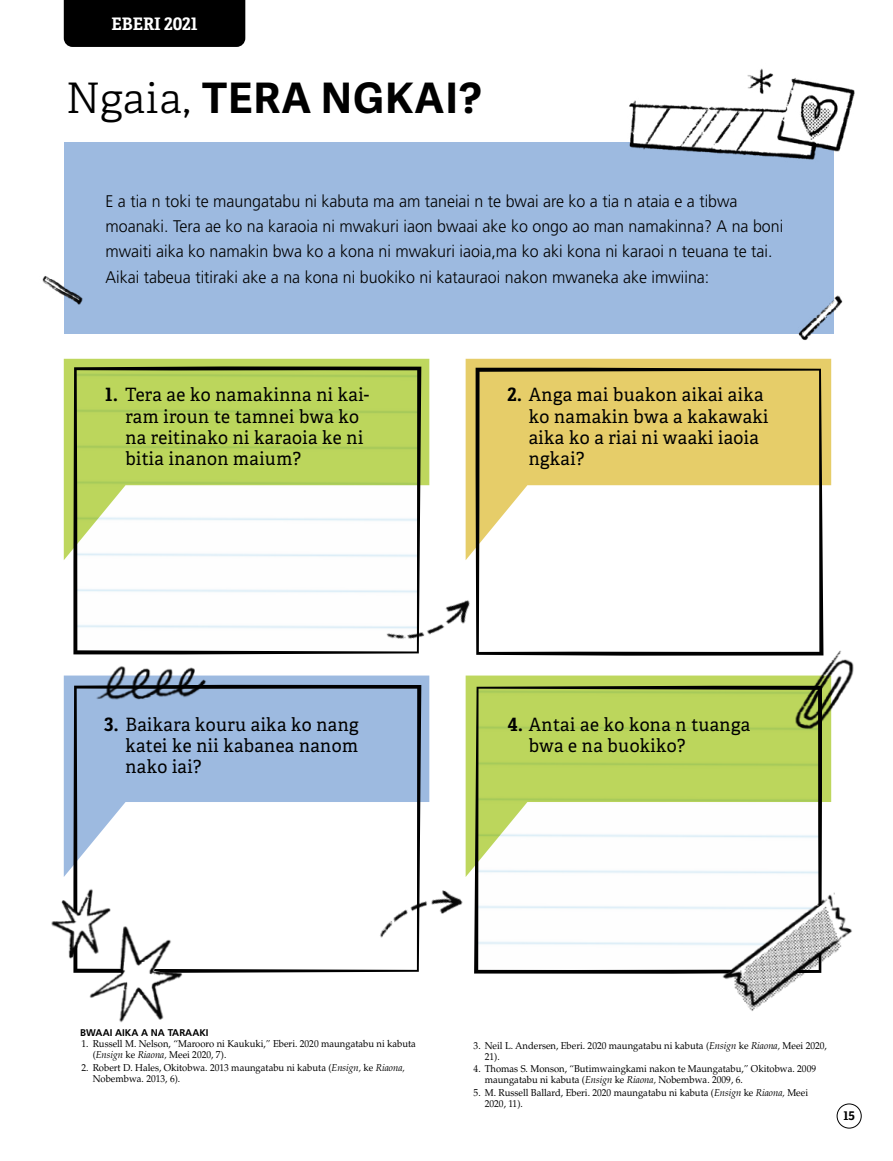
<style>
.page{position:relative;width:893px;height:1161px;background:#fff}
.page>*{position:absolute;margin:0;border:0;box-sizing:border-box;transform-origin:0 0}
.t1{font:700 42px "Helamlds Lat";letter-spacing:.025em;color:#000}
.t2{font:18.3px/21.1px "Helam Slablds Lat";letter-spacing:.025em;color:#000;scale:.95 1}
.t3{font:700 17.25px "Helam Slablds Lat";color:#fff;scale:.95 1}
.t4{font:300 16.8px/25.3px "Frutigerlds Lat";color:#000;scale:.95 1}
.t5{font:700 12px "Helam Slablds Lat";color:#000}
.t6{font:9.9px/10.9px "Palatinolds Lat";color:#000;scale:.95 1}
.t7{font:700 9.75px "Frutigerlds Lat";color:#000}
.s1{font-family:"Helam Slablds Lat";font-weight:300}
.s2{font-weight:700}
.s3{font-style:italic}
</style>
<div class="page">
<svg style="left:64px;top:359px;width:365px;height:201px;background:#c4da6d"></svg>
<svg style="left:466px;top:359px;width:365px;height:191px;background:#e4cd73"></svg>
<svg style="left:233px;top:675px;width:196px;height:127px;background:#9ebade"></svg>
<svg style="left:466px;top:675px;width:365px;height:139px;background:#c0d866"></svg>
<div style="left:64px;top:142px;width:769px;height:191px;background:#9dbae0"></div>
<svg style="left:73px;top:366px;width:348px;height:288px"></svg>
<svg style="left:476px;top:368px;width:347px;height:288px"></svg>
<svg style="left:474px;top:686px;width:348px;height:288px"></svg>
<svg style="left:233px;top:685px;width:188px;height:288px;fill:#9dbae0"></svg>
<img style="left:768px;top:638px;width:86px;height:108px">
<img style="left:691px;top:871px;width:161px;height:140px">
<img style="left:315px;top:814px;width:177px;height:160px">
<img style="left:344px;top:550px;width:142px;height:130px">
<img style="left:629px;top:68px;width:226px;height:122px">
<img style="left:51px;top:639px;width:182px;height:384px">
<img style="left:42px;top:276px;width:41px;height:29px">
<img style="left:792px;top:286px;width:51px;height:54px">
<div style="left:837px;top:1103px;width:25px;height:25px;border:1px solid #000;border-radius:50%"></div>
<div style="left:64px;top:0;width:181px;height:47px;background:#000"></div>
<h3 class="t3" style="left:111px;top:10px;width:92px">EBERI 2021</h3>
<h1 class="t1" style="left:66px;top:64px;width:418px"><span class="s1">Ngaia,</span> TERA NGKAI?</h1>
<p class="t4" style="left:106px;top:188px;width:715px">E a tia n toki te maungatabu ni kabuta ma am taneiai n te bwai are ko a tia n ataia e a tibwa moanaki. Tera ae ko na karaoia ni mwakuri iaon bwaai ake ko ongo ao man namakinna? A na boni mwaiti aika ko namakin bwa ko a kona ni mwakuri iaoia,ma ko aki kona ni karaoi n teuana te tai.<br>Aikai tabeua titiraki ake a na kona ni buokiko ni katauraoi nakon mwaneka ake imwiina:</p>
<h2 class="t2" style="left:125px;top:384px;width:258px;text-indent:-20px"><span class="s2">1.</span> Tera ae ko namakinna ni kai&shy;ram iroun te tamnei bwa ko na reitinako ni karaoia ke ni bitia inanon maium?</h2>
<h2 class="t2" style="left:125px;top:713px;width:247px;text-align:justify;text-indent:-21px"><span class="s2">3.</span> Baikara kouru aika ko nang katei ke nii kabanea nanom nako iai?</h2>
<h2 class="t2" style="left:529px;top:384px;width:254px;text-indent:-21px"><span class="s2">2.</span> Anga mai buakon aikai aika ko namakin bwa a kakawaki aika ko a riai ni waaki iaoia ngkai?</h2>
<h2 class="t2" style="left:529px;top:713px;width:235px;text-indent:-21px"><span class="s2">4.</span> Antai ae ko kona n tuanga bwa e na buokiko?</h2>
<p class="t7" style="left:80px;top:1025px;width:130px">BWAAI AIKA A NA TARAAKI</p>
<p class="t6" style="left:93px;top:1038px;width:342px;text-indent:-11px">1. Russell M. Nelson, “Marooro ni Kaukuki,” Eberi. 2020 maungatabu ni kabuta (<span class="s3">Ensign</span> ke <span class="s3">Riaona,</span> Meei 2020, 7).</p>
<p class="t6" style="left:93px;top:1062px;width:330px;text-indent:-11px">2. Robert D. Hales, Okitobwa. 2013 maungatabu ni kabuta (<span class="s3">Ensign,</span> ke <span class="s3">Riaona,<br></span>Nobembwa. 2013, 6).</p>
<p class="t6" style="left:485px;top:1039px;width:362px;text-indent:-11px">3. Neil L. Andersen, Eberi. 2020 maungatabu ni kabuta (<span class="s3">Ensign</span> ke <span class="s3">Riaona,</span> Meei 2020,<br>21).</p>
<p class="t6" style="left:485px;top:1063px;width:350px;text-indent:-11px">4. Thomas S. Monson, “Butimwaingkami nakon te Maungatabu,” Okitobwa. 2009 maungatabu ni kabuta (<span class="s3">Ensign</span> ke <span class="s3">Riaona,</span> Nobembwa. 2009, 6.</p>
<p class="t6" style="left:485px;top:1087px;width:342px;text-indent:-11px">5. M. Russell Ballard, Eberi. 2020 maungatabu ni kabuta (<span class="s3">Ensign</span> ke <span class="s3">Riaona,</span> Meei<br>2020, 11).</p>
<p class="t5" style="left:844px;top:1105px;width:13px">15</p>
</div>
